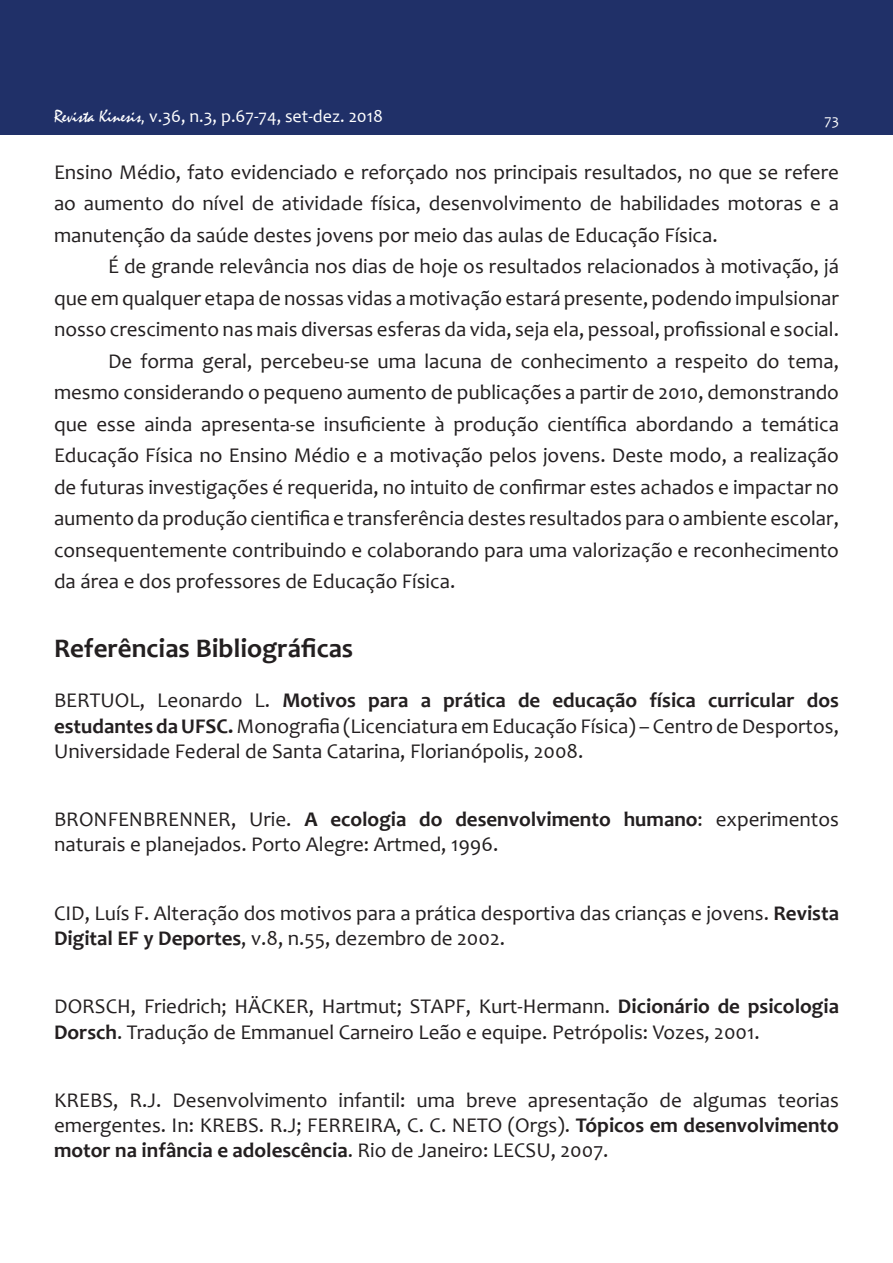
<style>
.page{position:relative;width:893px;height:1263px;background:#fff}
.page>*{position:absolute;margin:0;border:0;box-sizing:border-box;transform-origin:0 0}
.t1{font:700 27px "Candara";color:#231f20}
.t2{font:21px/31.5px "Candara";color:#231f20;text-align:justify}
.t3{font:18px "Candara";color:#fff}
.t4{font:15px "Candara";color:#fff}
.s1{font-family:"Mistral"}
.s2{font-weight:700}
</style>
<div class="page">
<div style="left:0;top:0;width:893px;height:135px;background:#203068"></div>
<p class="t3" style="left:54px;top:105px;width:331px"><span class="s1">Revista Kinesis,</span> v.36, n.3, p.67-74, set-dez. 2018</p>
<p class="t4" style="left:825px;top:111px;width:16px">73</p>
<p class="t2" style="left:54px;top:156px;width:786px">Ensino Médio, fato evidenciado e reforçado nos principais resultados, no que se refere ao aumento do nível de atividade física, desenvolvimento de habilidades motoras e a manutenção da saúde destes jovens por meio das aulas de Educação Física.</p>
<p class="t2" style="left:54px;top:251px;width:786px;text-indent:54px">É de grande relevância nos dias de hoje os resultados relacionados à motivação, já que em qualquer etapa de nossas vidas a motivação estará presente, podendo impulsionar nosso crescimento nas mais diversas esferas da vida, seja ela, pessoal, profissional e social.</p>
<p class="t2" style="left:54px;top:345px;width:786px;text-indent:54px">De forma geral, percebeu-se uma lacuna de conhecimento a respeito do tema, mesmo considerando o pequeno aumento de publicações a partir de 2010, demonstrando que esse ainda apresenta-se insuficiente à produção científica abordando a temática Educação Física no Ensino Médio e a motivação pelos jovens. Deste modo, a realização de futuras investigações é requerida, no intuito de confirmar estes achados e impactar no aumento da produção cientifica e transferência destes resultados para o ambiente escolar, consequentemente contribuindo e colaborando para uma valorização e reconhecimento da área e dos professores de Educação Física.</p>
<p class="t1" style="left:54px;top:631px;width:301px">Referências Bibliográficas</p>
<p class="t2" style="left:54px;top:688px;width:786px;line-height:25.2px">BERTUOL, Leonardo L. <span class="s2">Motivos para a prática de educação física curricular dos estudantes da UFSC.</span> Monografia (Licenciatura em Educação Física) – Centro de Desportos, Universidade Federal de Santa Catarina, Florianópolis, 2008.</p>
<p class="t2" style="left:54px;top:806px;width:786px;line-height:25.2px">BRONFENBRENNER, Urie. <span class="s2">A ecologia do desenvolvimento humano</span>: experimentos naturais e planejados. Porto Alegre: Artmed, 1996.</p>
<p class="t2" style="left:54px;top:900px;width:786px;line-height:25.2px">CID, Luís F. Alteração dos motivos para a prática desportiva das crianças e jovens. <span class="s2">Revista<br>Digital EF y Deportes</span>, v.8, n.55, dezembro de 2002.</p>
<p class="t2" style="left:54px;top:994px;width:786px;line-height:25.2px">DORSCH, Friedrich; HÄCKER, Hartmut; STAPF, Kurt-Hermann. <span class="s2">Dicionário de psicologia<br>Dorsch</span>. Tradução de Emmanuel Carneiro Leão e equipe. Petrópolis: Vozes, 2001.</p>
<p class="t2" style="left:54px;top:1087px;width:786px;line-height:25.2px">KREBS, R.J. Desenvolvimento infantil: uma breve apresentação de algumas teorias emergentes. In: KREBS. R.J; FERREIRA, C. C. NETO (Orgs). <span class="s2">Tópicos em desenvolvimento motor na infância e adolescência</span>. Rio de Janeiro: LECSU, 2007.</p>
</div>
